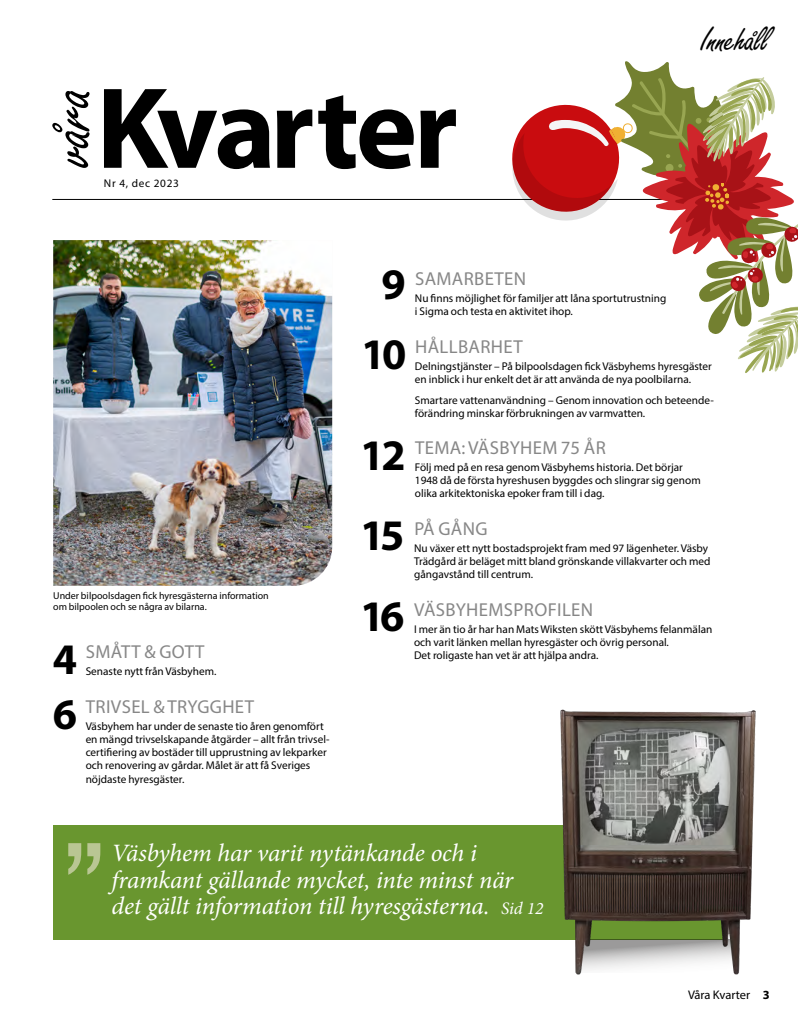
<style>
.page{position:relative;width:798px;height:1028px;background:#fff}
.page>*{position:absolute;margin:0;border:0;box-sizing:border-box;transform-origin:0 0}
.t1{font:700 43.75px "Myriad Pro";letter-spacing:-.09em;color:#000}
.Skrivstilsrubrik{font:37.5px "Freestyle Script";letter-spacing:-.025em;color:#000}
.Ingress_13p{font:italic 25px/26.2px "Minion Pro";letter-spacing:-.01em;color:#fff}
.t2{font:18.75px "Myriad Pro";letter-spacing:.02em;color:#878787}
.t3{font:12.5px "Myriad Pro";letter-spacing:-.005em;color:#000}
.t4{font:11.25px/13.1px "Myriad Pro";color:#000}
.t5{font:11.25px "Myriad Pro";letter-spacing:.065em;color:#000}
.Bildtext{font:10px/11.2px "Myriad Pro";color:#000}
.s1{font-size:17.5px}
.s2{font-weight:700}
</style>
<div class="page">
<div style="left:53px;top:825px;width:673px;height:114px;background:#69962f"></div>
<hr style="left:52px;top:199px;width:674px;height:1px;background:#000">
<svg style="left:68px;top:843px;width:32px;height:31px"></svg>
<svg style="left:104px;top:89px;width:351px;height:80px"></svg>
<svg style="left:52px;top:91px;width:37px;height:77px"></svg>
<img style="left:53px;top:240px;width:279px;height:346px">
<img style="left:548px;top:709px;width:208px;height:266px">
<svg style="left:504px;top:61px;width:294px;height:312px"></svg>
<p class="Skrivstilsrubrik" style="left:700px;top:19px;width:71px">Innehåll</p>
<p class="t5" style="left:104px;top:177px;width:76px">Nr 4, dec 2023</p>
<p class="Bildtext" style="left:53px;top:589px;width:217px">Under bilpoolsdagen fick hyresgästerna information om bilpoolen och se några av bilarna.</p>
<p class="t1" style="left:53px;top:630px;width:26px">4</p>
<p class="t2" style="left:86px;top:640px;width:120px">SMÅTT &amp; GOTT</p>
<p class="t4" style="left:86px;top:664px;width:132px">Senaste nytt från Väsbyhem.</p>
<p class="t1" style="left:53px;top:685px;width:26px">6</p>
<p class="t2" style="left:86px;top:695px;width:170px">TRIVSEL &amp; TRYGGHET</p>
<p class="t4" style="left:86px;top:719px;width:245px">Väsbyhem har under de senaste tio åren genomfört en mängd trivselskapande åtgärder – allt från trivsel&shy;certifiering av bostäder till upprustning av lekparker och renovering av gårdar. Målet är att få Sveriges nöjdaste hyresgäster.</p>
<p class="t1" style="left:381px;top:256px;width:26px">9</p>
<p class="t2" style="left:415px;top:267px;width:113px">SAMARBETEN</p>
<p class="t4" style="left:415px;top:291px;width:253px">Nu finns möjlighet för familjer att låna sportutrustning i Sigma och testa en aktivitet ihop.</p>
<p class="t1" style="left:361px;top:326px;width:47px">10</p>
<p class="t2" style="left:415px;top:335px;width:109px">HÅLLBARHET</p>
<p class="t4" style="left:415px;top:359px;width:298px">Delningstjänster – På bilpoolsdagen fick Väsbyhems hyresgäster en inblick i hur enkelt det är att använda de nya poolbilarna.</p>
<p class="t4" style="left:415px;top:393px;width:300px">Smartare vattenanvändning – Genom innovation och beteende&shy;förändring minskar förbrukningen av varmvatten.</p>
<p class="t1" style="left:360px;top:426px;width:47px">12</p>
<p class="t2" style="left:415px;top:436px;width:192px">TEMA: VÄSBYHEM 75 ÅR</p>
<p class="t4" style="left:415px;top:460px;width:287px">Följ med på en resa genom Väsbyhems historia. Det börjar<br>1948 då de första hyreshusen byggdes och slingrar sig genom olika arkitektoniska epoker fram till i dag.</p>
<p class="t1" style="left:360px;top:506px;width:46px">15</p>
<p class="t2" style="left:414px;top:517px;width:75px">PÅ GÅNG</p>
<p class="t4" style="left:414px;top:541px;width:298px">Nu växer ett nytt bostadsprojekt fram med 97 lägenheter. Väsby<br>Trädgård är beläget mitt bland grönskande villakvarter och med gångavstånd till centrum.</p>
<p class="t1" style="left:360px;top:588px;width:46px">16</p>
<p class="t2" style="left:414px;top:598px;width:180px">VÄSBYHEMSPROFILEN</p>
<p class="t4" style="left:414px;top:622px;width:300px">I mer än tio år har han Mats Wiksten skött Väsbyhems felanmälan och varit länken mellan hyresgäster och övrig personal.<br>Det roligaste han vet är att hjälpa andra.</p>
<p class="Ingress_13p" style="left:111px;top:840px;width:433px">Väsbyhem har varit nytänkande och i framkant gällande mycket, inte minst när det gällt information till hyresgästerna. <span class="s1">Sid 12</span></p>
<p class="t3" style="left:687px;top:987px;width:83px">Våra Kvarter <span class="s2">3</span></p>
</div>
